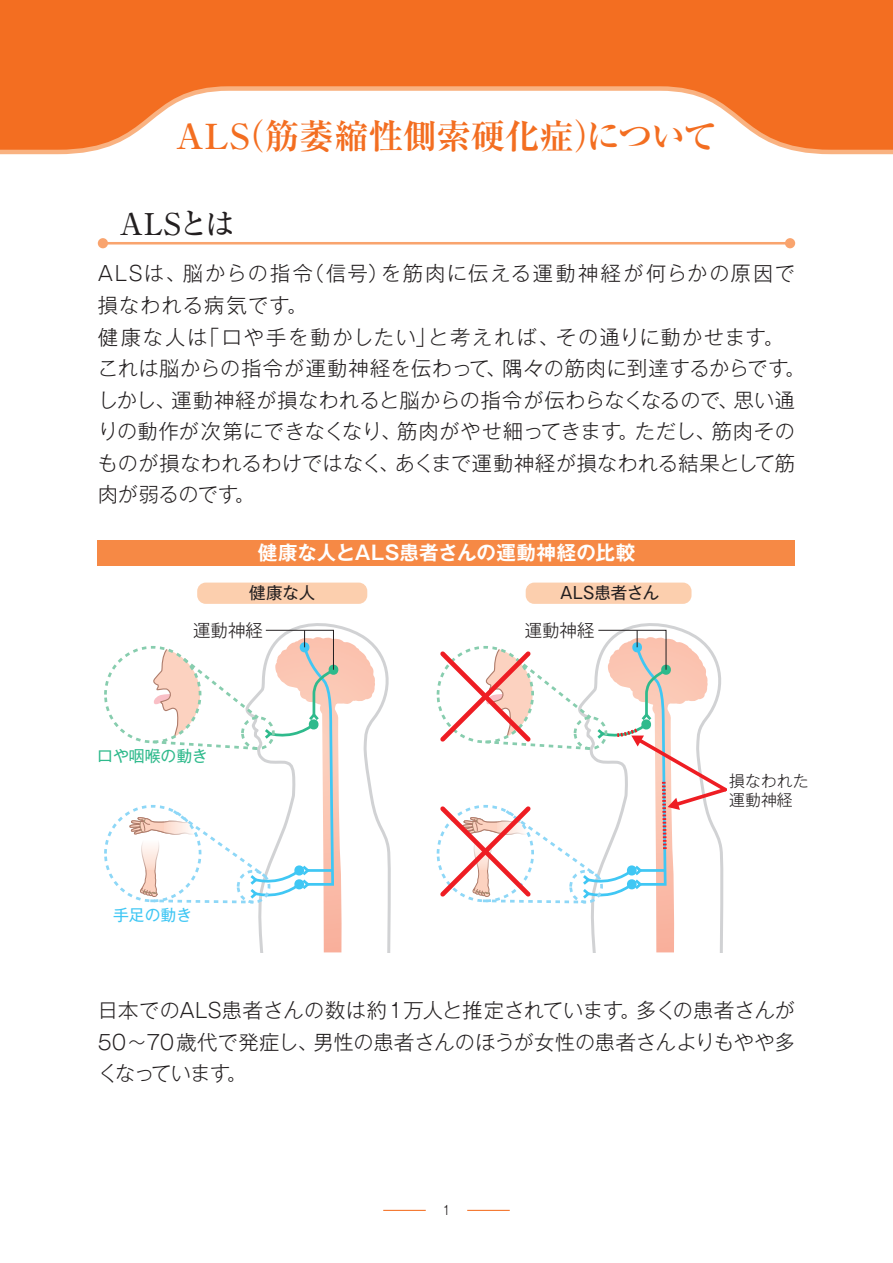
<style>
.page{position:relative;width:893px;height:1263px;background:#fff}
.page>*{position:absolute;margin:0;border:0;box-sizing:border-box;transform-origin:0 0}
.t1{font:700 34.5px "Ryumin Pro";letter-spacing:-.005em;color:#f36e21}
.t2{font:500 30px "Ryumin Pro";letter-spacing:-.03em;color:#231f20}
.t3{font:300 20.25px/31.5px "Gothic MB101 Pro";letter-spacing:.025em;color:#231f20}
.t4{font:700 19.5px "Gothic MB101 Pro De";letter-spacing:.005em;color:#fff}
.t5{font:300 17.4px "Gothic MB101 Pro";color:#231f20}
.t6{font:16.5px "Gothic MB101 Pro";letter-spacing:-.005em;color:#231f20}
.t7{font:300 15.9px/19px "Gothic MB101 Pro";color:#231f20}
.t8{font:15.9px "Gothic MB101 Pro";color:#2fba8c}
.t9{font:15.9px "Gothic MB101 Pro";color:#40c7f4}
.t10{font:300 12.75px "Gothic MB101 Pro";color:#231f20}
</style>
<div class="page">
<div style="left:1px;top:0;width:892px;height:84px;background:#f36e21"></div>
<svg style="left:1px;top:84px;width:892px;height:71px"></svg>
<hr style="left:383px;top:1210px;width:43px;height:1px;background:#f36e21">
<hr style="left:467px;top:1210px;width:43px;height:1px;background:#f36e21">
<svg style="left:0;top:0;width:1px;height:155px"></svg>
<div style="left:98px;top:540px;width:697px;height:25px;background:#f68945"></div>
<hr style="left:103px;top:242px;width:687px;height:2px;background:#f9a46e">
<div style="left:98px;top:238px;width:10px;height:10px;background:#f9a46e;border-radius:50%"></div>
<div style="left:785px;top:238px;width:10px;height:10px;background:#f9a46e;border-radius:50%"></div>
<svg style="left:266px;top:623px;width:125px;height:329px"></svg>
<svg style="left:128px;top:630px;width:247px;height:322px"></svg>
<svg style="left:598px;top:623px;width:87px;height:7px"></svg>
<svg style="left:436px;top:630px;width:291px;height:322px"></svg>
<div style="left:197px;top:583px;width:170px;height:21px;background:#fccfae;border-radius:9px"></div>
<div style="left:526px;top:583px;width:165px;height:21px;background:#fccfae;border-radius:9px"></div>
<h1 class="t1" style="left:176px;top:109px;width:543px">ALS（筋萎縮性側索硬化症）について</h1>
<h2 class="t2" style="left:119px;top:200px;width:117px">ALSとは</h2>
<p class="t3" style="left:98px;top:255px;width:709px">ALSは、脳からの指令（信号）を筋肉に伝える運動神経が何らかの原因で損なわれる病気です。<br>健康な人は「口や手を動かしたい」と考えれば、その通りに動かせます。これは脳からの指令が運動神経を伝わって、隅々の筋肉に到達するからです。しかし、運動神経が損なわれると脳からの指令が伝わらなくなるので、思い通りの動作が次第にできなくなり、筋肉がやせ細ってきます。ただし、筋肉そのものが損なわれるわけではなく、あくまで運動神経が損なわれる結果として筋肉が弱るのです。</p>
<p class="t4" style="left:258px;top:537px;width:379px">健康な人とALS患者さんの運動神経の比較</p>
<p class="t6" style="left:249px;top:579px;width:68px">健康な人</p>
<p class="t6" style="left:560px;top:579px;width:101px">ALS患者さん</p>
<p class="t5" style="left:193px;top:616px;width:71px">運動神経</p>
<p class="t5" style="left:525px;top:616px;width:71px">運動神経</p>
<p class="t8" style="left:97px;top:743px;width:112px">口や咽喉の動き</p>
<p class="t9" style="left:113px;top:901px;width:80px">手足の動き</p>
<p class="t7" style="left:729px;top:769px;width:81px">損なわれた運動神経</p>
<p class="t3" style="left:98px;top:992px;width:699px;text-align:justify">日本でのALS患者さんの数は約1万人と推定されています。多くの患者さんが50〜70歳代で発症し、男性の患者さんのほうが女性の患者さんよりもやや多くなっています。</p>
<p class="t10" style="left:442px;top:1199px;width:10px">1</p>
</div>
